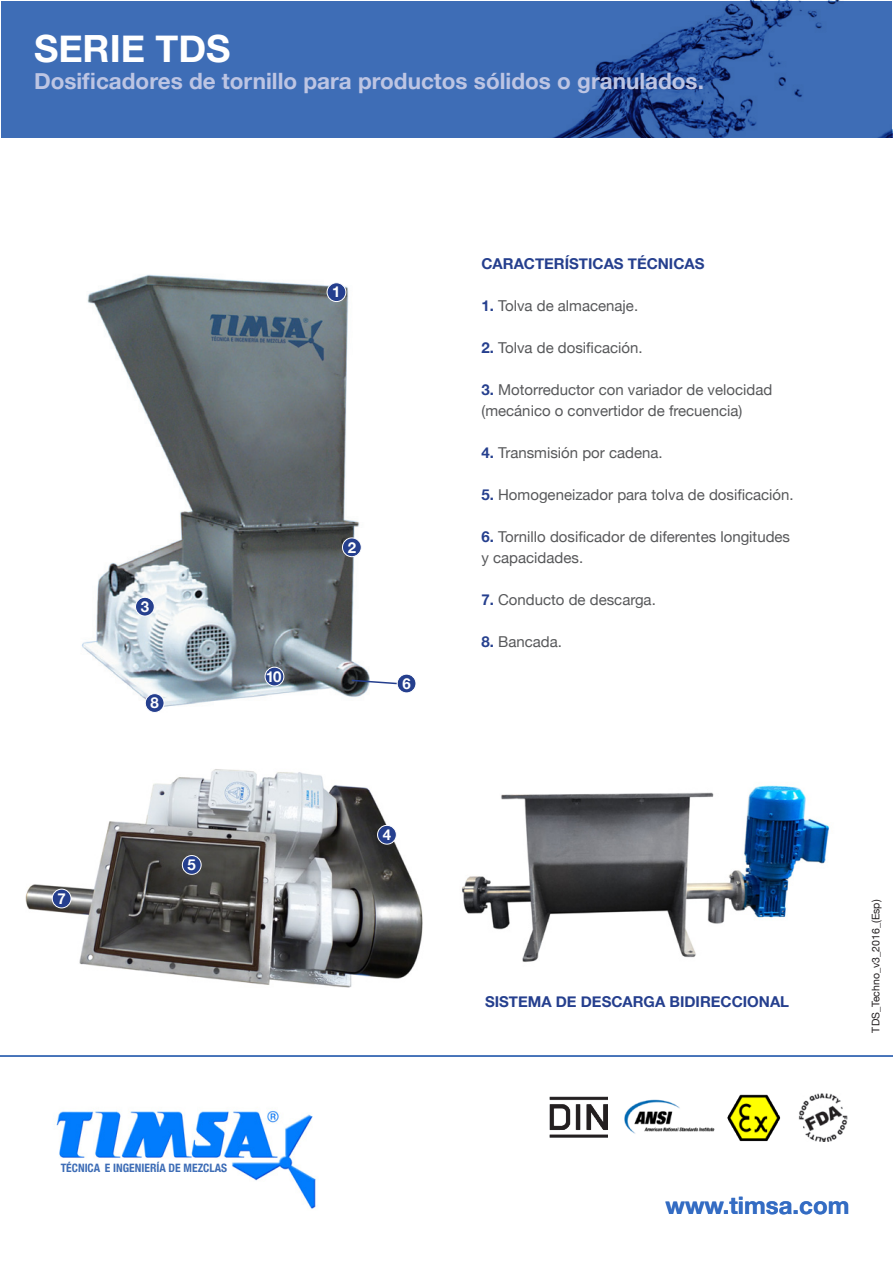
<style>
.page{position:relative;width:893px;height:1263px;background:#fff}
.page>*{position:absolute;margin:0;border:0;box-sizing:border-box;transform-origin:0 0}
.t1{font:700 37.5px "Helvetica Neue";color:#fff}
.t2{font:700 24px "Helvetica Neue";color:#346cc3}
.t3{font:700 22.5px "Helvetica Neue";color:#bdc5e3}
.t4{font:15px/21px "Helvetica Neue";color:#57585a}
.t5{font:700 15px "Helvetica Neue";color:#253f8e}
.t6{font:700 15px "Helvetica Neue";color:#fff}
.t7{font:700 condensed 11.55px "Helvetica Neue";color:#3e6db6}
.t8{font:10.5px "Helvetica Neue";color:#231f20}
.s1{font-weight:700;color:#253f8e}
</style>
<div class="page">
<img style="left:56px;top:1110px;width:260px;height:99px">
<img style="left:727px;top:1094px;width:54px;height:48px">
<img style="left:550px;top:1097px;width:57px;height:41px">
<img style="left:624px;top:1099px;width:91px;height:35px">
<img style="left:798px;top:1093px;width:50px;height:48px">
<hr style="left:0;top:1055px;width:893px;height:2px;background:#3e6db6">
<div style="left:1px;top:1px;width:891px;height:136px;background:#3e6db6"></div>
<img style="left:555px;top:0;width:338px;height:137px">
<img style="left:82px;top:274px;width:288px;height:433px">
<img style="left:25px;top:769px;width:398px;height:219px">
<img style="left:462px;top:785px;width:368px;height:177px">
<div style="left:327px;top:283px;width:19px;height:19px;background:#253f8e;border-radius:50%"></div>
<div style="left:327px;top:282px;width:19px;height:20px;border:1px solid #fff;border-radius:50%"></div>
<div style="left:265px;top:667px;width:19px;height:19px;background:#253f8e;border-radius:50%"></div>
<div style="left:265px;top:667px;width:19px;height:19px;border:1px solid #fff;border-radius:50%"></div>
<div style="left:136px;top:597px;width:18px;height:19px;background:#253f8e;border-radius:50%"></div>
<div style="left:135px;top:597px;width:20px;height:19px;border:1px solid #fff;border-radius:50%"></div>
<div style="left:378px;top:825px;width:18px;height:19px;background:#253f8e;border-radius:50%"></div>
<div style="left:377px;top:825px;width:20px;height:19px;border:1px solid #fff;border-radius:50%"></div>
<div style="left:145px;top:694px;width:19px;height:18px;background:#253f8e;border-radius:50%"></div>
<div style="left:145px;top:693px;width:19px;height:20px;border:1px solid #fff;border-radius:50%"></div>
<div style="left:182px;top:855px;width:19px;height:19px;background:#253f8e;border-radius:50%"></div>
<div style="left:182px;top:855px;width:20px;height:20px;border:1px solid #fff;border-radius:50%"></div>
<div style="left:397px;top:674px;width:19px;height:19px;background:#253f8e;border-radius:50%"></div>
<div style="left:397px;top:674px;width:19px;height:19px;border:1px solid #fff;border-radius:50%"></div>
<div style="left:342px;top:538px;width:19px;height:19px;background:#253f8e;border-radius:50%"></div>
<div style="left:342px;top:537px;width:20px;height:20px;border:1px solid #fff;border-radius:50%"></div>
<div style="left:52px;top:889px;width:19px;height:19px;background:#253f8e;border-radius:50%"></div>
<div style="left:52px;top:889px;width:19px;height:19px;border:1px solid #fff;border-radius:50%"></div>
<svg style="left:350px;top:679px;width:48px;height:6px"></svg>
<h1 class="t1" style="left:34px;top:15px;width:198px">SERIE TDS</h1>
<h3 class="t3" style="left:34px;top:61px;width:671px">Dosificadores de tornillo para productos sólidos o granulados.</h3>
<p class="t6" style="left:332px;top:278px;width:10px">1</p>
<p class="t6" style="left:57px;top:885px;width:10px">7</p>
<p class="t6" style="left:141px;top:593px;width:10px">3</p>
<p class="t6" style="left:150px;top:689px;width:10px">8</p>
<p class="t6" style="left:188px;top:851px;width:10px">5</p>
<p class="t6" style="left:266px;top:663px;width:17px">10</p>
<p class="t6" style="left:348px;top:534px;width:10px">2</p>
<p class="t6" style="left:402px;top:670px;width:10px">6</p>
<p class="t6" style="left:383px;top:821px;width:10px">4</p>
<p class="t7" style="left:61px;top:1158px;width:168px">TÉCNICA E INGENIERÍA DE MEZCLAS</p>
<p class="t5" style="left:481px;top:250px;width:225px">CARACTERÍSTICAS TÉCNICAS</p>
<p class="t4" style="left:481px;top:294px;width:158px"><span class="s1">1.</span> Tolva de almacenaje.</p>
<p class="t4" style="left:481px;top:336px;width:163px"><span class="s1">2.</span> Tolva de dosificación.</p>
<p class="t4" style="left:481px;top:378px;width:292px"><span class="s1">3.</span> Motorreductor con variador de velocidad (mecánico o convertidor de frecuencia)</p>
<p class="t4" style="left:481px;top:441px;width:183px"><span class="s1">4.</span> Transmisión por cadena.</p>
<p class="t4" style="left:481px;top:483px;width:314px"><span class="s1">5.</span> Homogeneizador para tolva de dosificación.</p>
<p class="t4" style="left:481px;top:525px;width:310px"><span class="s1">6.</span> Tornillo dosificador de diferentes longitudes y capacidades.</p>
<p class="t4" style="left:481px;top:588px;width:176px"><span class="s1">7.</span> Conducto de descarga.</p>
<p class="t4" style="left:481px;top:630px;width:82px"><span class="s1">8.</span> Bancada.</p>
<p class="t5" style="left:485px;top:988px;width:306px">SISTEMA DE DESCARGA BIDIRECCIONAL</p>
<p class="t8" style="left:867px;top:1032px;width:134px;rotate:-90deg">TDS_Techno_v3_2016_(Esp)</p>
<h2 class="t2" style="left:665px;top:1184px;width:185px">www.timsa.com</h2>
</div>
